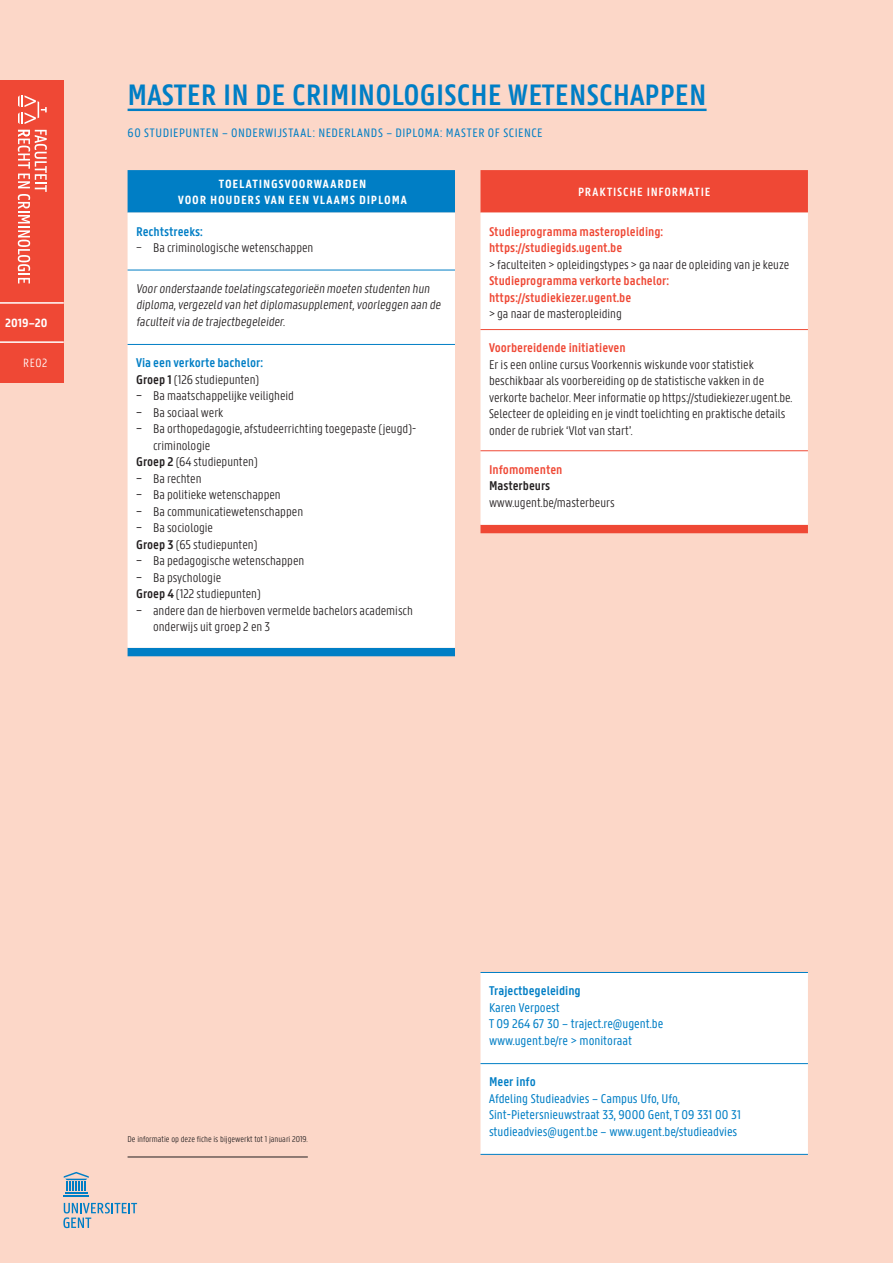
<style>
.page{position:relative;width:893px;height:1263px;background:#fcd7c8}
.page>*{position:absolute;margin:0;border:0;box-sizing:border-box;transform-origin:0 0}
.t1{font:600 31.5px "Panno Text";color:#007ec5}
.t2{font:300 13.5px/16.5px "Panno Text";color:#231f20}
.t3{font:13.5px/16.5px "Panno Text";color:#007ec5}
.t4{font:600 13.5px/16.5px "Panno Text";color:#ef4835}
.t5{font:600 13.5px "Panno Text";color:#007ec5}
.t6{font:600 13.5px "Panno Text";color:#231f20}
.t7{font:13.05px "Panno Text";letter-spacing:.04em;color:#007ec5}
.t8{font:700 12.75px/15.8px "Panno Text";letter-spacing:.06em;color:#fff;text-align:center}
.t9{font:600 12.75px "Panno Text";letter-spacing:.06em;color:#fff}
.t10{font:300 12.75px "Panno Text";color:#fff}
.t11{font:300 9px "Panno Text";color:#231f20}
.s1{font-weight:600}
.s2{font-weight:400}
</style>
<div class="page">
<hr style="left:65px;top:1192px;width:22px;height:2px;background:#007ec5">
<hr style="left:64px;top:1195px;width:25px;height:2px;background:#007ec5">
<svg style="left:64px;top:1172px;width:25px;height:19px"></svg>
<svg style="left:63px;top:1203px;width:74px;height:25px"></svg>
<div style="left:0;top:80px;width:64px;height:302px;background:#ef4835"></div>
<svg style="left:18px;top:95px;width:29px;height:29px"></svg>
<svg style="left:18px;top:130px;width:29px;height:153px"></svg>
<hr style="left:0;top:302px;width:64px;height:2px;background:#fff">
<hr style="left:0;top:341px;width:64px;height:2px;background:#fff">
<div style="left:480px;top:973px;width:328px;height:181px;background:#fff"></div>
<hr style="left:480px;top:1063px;width:328px;height:1px;background:#007ec5">
<hr style="left:480px;top:972px;width:328px;height:1px;background:#007ec5">
<hr style="left:480px;top:1154px;width:328px;height:1px;background:#007ec5">
<div style="left:128px;top:170px;width:327px;height:486px;background:#007ec5"></div>
<div style="left:128px;top:213px;width:327px;height:435px;background:#fff"></div>
<hr style="left:128px;top:270px;width:327px;height:1px;background:#007ec5">
<hr style="left:128px;top:344px;width:327px;height:1px;background:#007ec5">
<div style="left:480px;top:170px;width:328px;height:363px;background:#ef4835"></div>
<div style="left:480px;top:213px;width:328px;height:312px;background:#fff"></div>
<hr style="left:480px;top:329px;width:328px;height:1px;background:#ef4835">
<hr style="left:480px;top:450px;width:328px;height:1px;background:#ef4835">
<hr style="left:128px;top:109px;width:579px;height:2px;background:#007ec5">
<hr style="left:128px;top:1157px;width:180px;height:1px;background:#231f20">
<p class="t8" style="left:5px;top:315px;width:44px">2019–20</p>
<p class="t10" style="left:23px;top:356px;width:26px">RE02</p>
<h1 class="t1" style="left:128px;top:77px;width:580px">MASTER IN DE CRIMINOLOGISCHE WETENSCHAPPEN</h1>
<p class="t7" style="left:128px;top:126px;width:417px">60 STUDIEPUNTEN – ONDERWIJSTAAL: NEDERLANDS – DIPLOMA: MASTER OF SCIENCE</p>
<p class="t8" style="left:178px;top:176px;width:230px">TOELATINGSVOORWAARDEN<br>VOOR HOUDERS VAN EEN VLAAMS DIPLOMA</p>
<p class="t5" style="left:136px;top:224px;width:68px">Rechtstreeks:</p>
<p class="t2" style="left:136px;top:240px;width:179px">− Ba criminologische wetenschappen</p>
<p class="t2" style="left:136px;top:281px;width:308px">Voor onderstaande toelatingscategorieën moeten studenten hun diploma,vergezeld van hetdiplomasupplement,voorleggen aan de faculteitvia de trajectbegeleider.</p>
<p class="t5" style="left:136px;top:355px;width:128px">Via een verkorte bachelor:</p>
<p class="t2" style="left:136px;top:372px;width:125px"><span class="s1">Groep 1</span> (126 studiepunten)</p>
<p class="t2" style="left:136px;top:388px;width:159px"><span class="s2">−</span> Ba maatschappelijke veiligheid</p>
<p class="t2" style="left:136px;top:405px;width:89px"><span class="s2">−</span> Ba sociaal werk</p>
<p class="t2" style="left:136px;top:421px;width:280px"><span class="s2">−</span> Ba orthopedagogie, afstudeerrichting toegepaste (jeugd)-</p>
<p class="t2" style="left:153px;top:438px;width:59px">criminologie</p>
<p class="t2" style="left:136px;top:454px;width:123px"><span class="s1">Groep 2</span> (64 studiepunten)</p>
<p class="t2" style="left:136px;top:471px;width:67px"><span class="s2">−</span> Ba rechten</p>
<p class="t2" style="left:136px;top:487px;width:146px"><span class="s2">−</span> Ba politieke wetenschappen</p>
<p class="t2" style="left:136px;top:503px;width:169px"><span class="s2">−</span> Ba communicatiewetenschappen</p>
<p class="t2" style="left:136px;top:520px;width:79px"><span class="s2">−</span> Ba sociologie</p>
<p class="t2" style="left:136px;top:536px;width:123px"><span class="s1">Groep 3</span> (65 studiepunten)</p>
<p class="t2" style="left:136px;top:553px;width:170px"><span class="s2">−</span> Ba pedagogische wetenschappen</p>
<p class="t2" style="left:136px;top:569px;width:87px"><span class="s2">−</span> Ba psychologie</p>
<p class="t2" style="left:136px;top:586px;width:126px"><span class="s1">Groep 4</span> (122 studiepunten)</p>
<p class="t2" style="left:136px;top:602px;width:278px"><span class="s2">−</span> andere dan de hierboven vermelde bachelors academisch</p>
<p class="t2" style="left:153px;top:619px;width:119px">onderwijs uit groep 2 en 3</p>
<p class="t9" style="left:578px;top:185px;width:134px">PRAKTISCHE INFORMATIE</p>
<p class="t4" style="left:489px;top:223px;width:176px">Studieprogramma masteropleiding: https://studiegids.ugent.be</p>
<p class="t2" style="left:489px;top:256px;width:302px">&gt; faculteiten &gt; opleidingstypes &gt; ga naar de opleiding van je keuze</p>
<p class="t4" style="left:489px;top:272px;width:182px">Studieprogramma verkorte bachelor: https://studiekiezer.ugent.be</p>
<p class="t2" style="left:489px;top:306px;width:134px">&gt; ga naar de masteropleiding</p>
<p class="t4" style="left:489px;top:340px;width:138px">Voorbereidende initiatieven</p>
<p class="t2" style="left:489px;top:357px;width:305px">Er is een online cursus Voorkennis wiskunde voor statistiek beschikbaar als voorbereiding op de statistische vakken in de verkorte bachelor. Meer informatie op https://studiekiezer.ugent.be.<br>Selecteer de opleiding en je vindt toelichting en praktische details onder de rubriek ‘Vlot van start’.</p>
<p class="t4" style="left:489px;top:461px;width:75px">Infomomenten</p>
<p class="t6" style="left:489px;top:478px;width:63px">Masterbeurs</p>
<p class="t2" style="left:489px;top:494px;width:127px">www.ugent.be/masterbeurs</p>
<p class="t11" style="left:128px;top:1134px;width:182px">De informatie op deze fiche is bijgewerkt tot 1 januari 2019.</p>
<p class="t5" style="left:489px;top:983px;width:93px">Trajectbegeleiding</p>
<p class="t3" style="left:489px;top:999px;width:176px">Karen Verpoest<br>T 09 264 67 30 – traject.re@ugent.be www.ugent.be/re &gt; monitoraat</p>
<p class="t5" style="left:489px;top:1074px;width:48px">Meer info</p>
<p class="t3" style="left:489px;top:1090px;width:253px">Afdeling Studieadvies – Campus Ufo, Ufo,<br>Sint-Pietersnieuwstraat 33, 9000 Gent, T 09 331 00 31 studieadvies@ugent.be – www.ugent.be/studieadvies</p>
</div>
